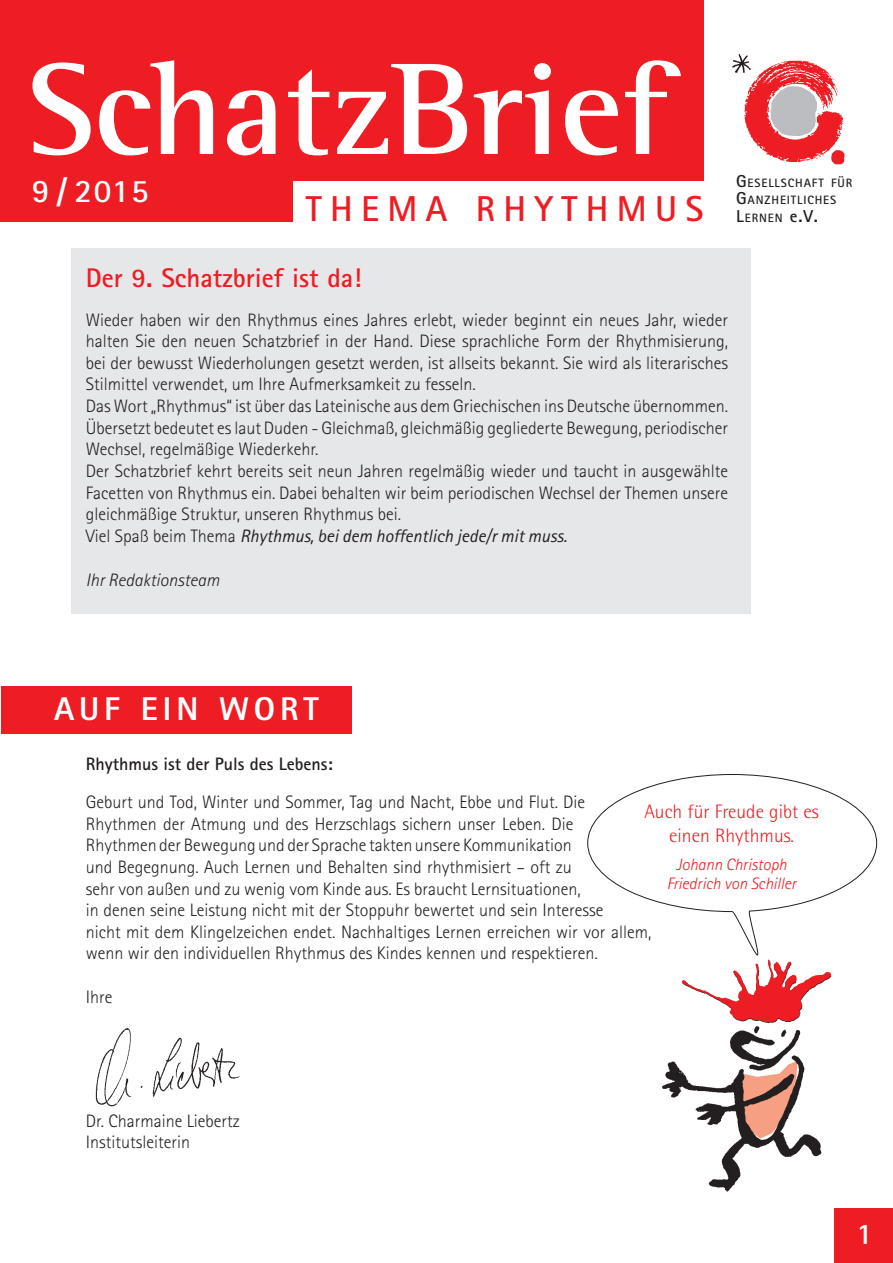
<style>
.page{position:relative;width:893px;height:1263px;background:#fff}
.page>*{position:absolute;margin:0;border:0;box-sizing:border-box;transform-origin:0 0}
.t1{font:700 133.65px "Rotis Semi Serif";color:#fff}
.t2{font:700 36px "Rotis Sans Serif";letter-spacing:.23em;color:#ee1d23}
.t3{font:800 33px "Rotis Sans Serif";letter-spacing:.15em;color:#fff}
.t4{font:700 32.85px "Rotis Sans Serif";color:#fff}
.t5{font:700 30px "Rotis Sans Serif";color:#fff}
.t6{font:700 27px "Rotis Sans Serif";color:#ee1d23}
.t7{font:300 19.5px/24px "Rotis Semi Sans";color:#ee1d23;text-align:center}
.t8{font:300 18px/21.6px "Rotis Sans Serif";color:#231f20}
.t9{font:700 18px "Rotis Sans Serif";color:#231f20}
.t10{font:italic 300 18px "Rotis Sans Serif";color:#231f20}
.t11{font:italic 300 16.5px/19.5px "Rotis Sans Serif";color:#ee1d23;text-align:center}
.t12{font:700 12.15px/17.2px "Rotis Sans Serif";letter-spacing:.07em;color:#231f20}
.s1{font-size:17.25px}
.s2{font-weight:400;font-style:italic}
</style>
<div class="page">
<div style="left:71px;top:248px;width:680px;height:366px;background:#e6e7e9"></div>
<div style="left:0;top:0;width:704px;height:222px;background:#ee1d23"></div>
<div style="left:293px;top:181px;width:420px;height:58px;background:#fff"></div>
<div style="left:1px;top:686px;width:351px;height:47px;background:#ee1d23"></div>
<img style="left:95px;top:1028px;width:145px;height:79px">
<div style="left:834px;top:1209px;width:59px;height:54px;background:#ee1d23"></div>
<svg style="left:587px;top:774px;width:290px;height:157px"></svg>
<svg style="left:732px;top:54px;width:112px;height:110px"></svg>
<img style="left:662px;top:1027px;width:194px;height:182px">
<img style="left:681px;top:931px;width:151px;height:96px">
<h1 class="t1" style="left:27px;top:29px;width:643px">SchatzBrief</h1>
<h3 class="t4" style="left:32px;top:170px;width:118px">9 / 2015</h3>
<h2 class="t2" style="left:306px;top:186px;width:399px">THEMA RHYTHMUS</h2>
<p class="t12" style="left:736px;top:174px;width:118px"><span class="s1">G</span>ESELLSCHAFT FÜR<br><span class="s1">G</span>ANZHEITLICHES<br><span class="s1">L</span>ERNEN <span class="s1">e</span><span class="s1">.V.</span></p>
<h3 class="t6" style="left:86px;top:261px;width:277px">Der 9. Schatzbrief ist da!</h3>
<p class="t8" style="left:86px;top:309px;width:644px">Wieder haben wir den Rhythmus eines Jahres erlebt, wieder beginnt ein neues Jahr, wieder halten Sie den neuen Schatzbrief in der Hand. Diese sprachliche Form der Rhythmisierung, bei der bewusst Wiederholungen gesetzt werden, ist allseits bekannt. Sie wird als literarisches Stilmittel verwendet, um Ihre Aufmerksamkeit zu fesseln.<br>Das Wort „Rhythmus“ ist über das Lateinische aus dem Griechischen ins Deutsche übernommen.<br>Übersetzt bedeutet es laut Duden - Gleichmaß, gleichmäßig gegliederte Bewegung, periodischer Wechsel, regelmäßige Wiederkehr.<br>Der Schatzbrief kehrt bereits seit neun Jahren regelmäßig wieder und taucht in ausgewählte Facetten von Rhythmus ein. Dabei behalten wir beim periodischen Wechsel der Themen unsere gleichmäßige Struktur, unseren Rhythmus bei.<br>Viel Spaß beim Thema <span class="s2">Rhythmus, bei dem hoffentlich jede/r mit muss.</span></p>
<p class="t10" style="left:86px;top:569px;width:135px">Ihr Redaktionsteam</p>
<h3 class="t3" style="left:54px;top:688px;width:266px">AUF EIN WORT</h3>
<p class="t9" style="left:86px;top:752px;width:248px">Rhythmus ist der Puls des Lebens:</p>
<p class="t8" style="left:86px;top:791px;width:567px">Geburt und Tod, Winter und Sommer, Tag und Nacht, Ebbe und Flut. Die Rhythmen der Atmung und des Herzschlags sichern unser Leben. Die<br>Rhythmen der Bewegung und der Sprache takten unsere Kommunikation<br>und Begegnung. Auch Lernen und Behalten sind rhythmisiert – oft zu<br>sehr von außen und zu wenig vom Kinde aus. Es braucht Lernsituationen,<br>in denen seine Leistung nicht mit der Stoppuhr bewertet und sein Interesse<br>nicht mit dem Klingelzeichen endet. Nachhaltiges Lernen erreichen wir vor allem, wenn wir den individuellen Rhythmus des Kindes kennen und respektieren.</p>
<p class="t8" style="left:86px;top:986px;width:28px">Ihre</p>
<p class="t7" style="left:644px;top:799px;width:176px">Auch für Freude gibt es einen Rhythmus.</p>
<p class="t11" style="left:667px;top:854px;width:131px">Johann Christoph<br>Friedrich von Schiller</p>
<p class="t8" style="left:86px;top:1110px;width:156px">Dr. Charmaine Liebertz<br>Institutsleiterin</p>
<h3 class="t5" style="left:856px;top:1215px;width:18px">1</h3>
</div>
